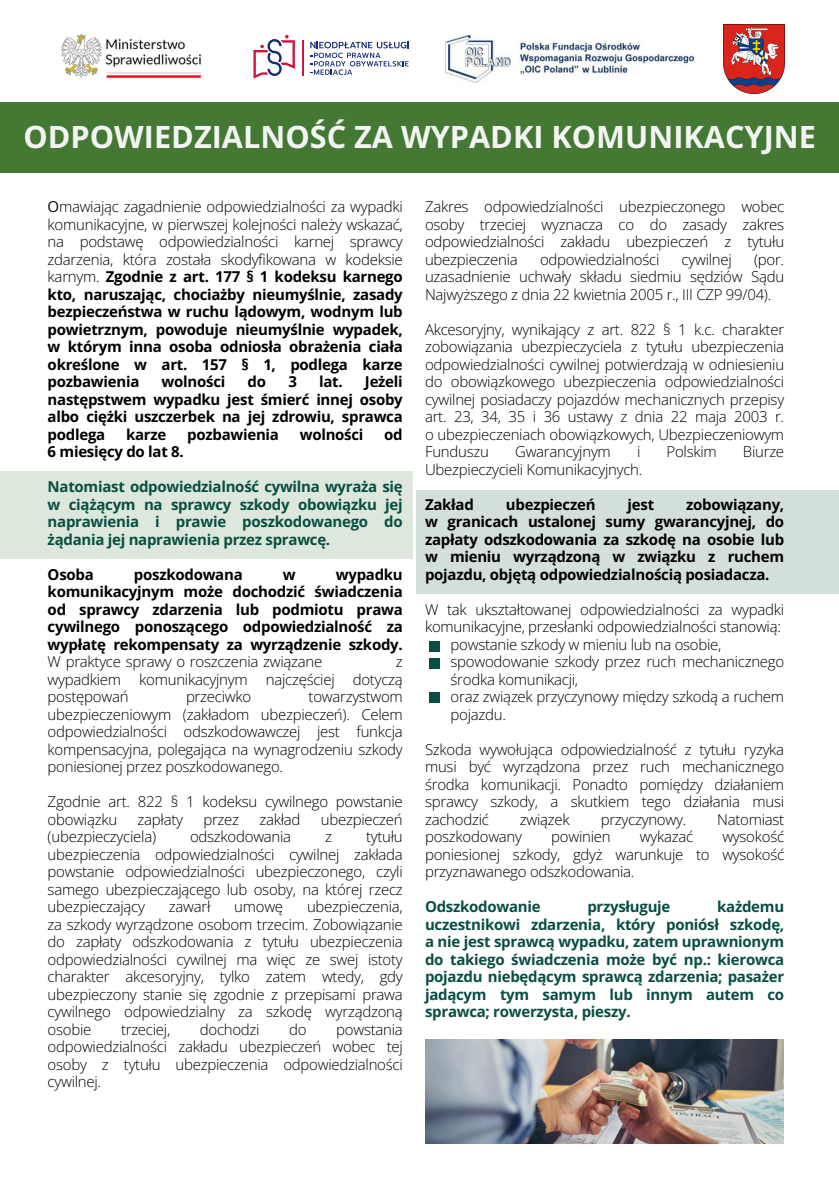
<style>
.page{position:relative;width:839px;height:1191px;background:#fff}
.page>*{position:absolute;margin:0;border:0;box-sizing:border-box;transform-origin:0 0}
.t1{font:700 30.6px "Open Sans";color:#f4f4f4}
.t2{font:300 15px/17.6px "Open Sans";letter-spacing:-.02em;color:#000;text-align:justify}
.t3{font:700 15px/17.6px "Open Sans";letter-spacing:-.02em;color:#000;text-align:justify}
.t4{font:700 15px/17.6px "Open Sans";letter-spacing:-.02em;color:#074e43;text-align:justify}
.s1{font-weight:400}
.s2{font-weight:300}
</style>
<div class="page">
<div style="left:0;top:102px;width:838px;height:71px;background:#447933"></div>
<div style="left:0;top:472px;width:413px;height:87px;background:#dee7db"></div>
<div style="left:417px;top:490px;width:421px;height:104px;background:#d3dfdd"></div>
<img style="left:61px;top:34px;width:141px;height:45px">
<svg style="left:253px;top:35px;width:42px;height:44px"></svg>
<hr style="left:302px;top:40px;width:1px;height:36px;background:#cd153f">
<svg style="left:310px;top:42px;width:98px;height:33px"></svg>
<img style="left:723px;top:25px;width:61px;height:69px">
<img style="left:445px;top:36px;width:248px;height:46px">
<div style="left:429px;top:641px;width:11px;height:11px;background:#074e43"></div>
<div style="left:429px;top:658px;width:11px;height:11px;background:#074e43"></div>
<div style="left:429px;top:692px;width:11px;height:11px;background:#074e43"></div>
<img style="left:425px;top:1040px;width:358px;height:103px">
<p class="t1" style="left:24px;top:116px;width:793px">ODPOWIEDZIALNOŚĆ ZA WYPADKI KOMUNIKACYJNE</p>
<p class="t3" style="left:48px;top:198px;width:356px"><span class="s1">O</span><span class="s2">mawiając zagadnienie odpowiedzialności za wypadki komunikacyjne, w pierwszej kolejności należy wskazać, na podstawę odpowiedzialności karnej sprawcy zdarzenia, która została skodyfikowana w kodeksie karnym.</span> Zgodnie z art. 177 § 1 kodeksu karnego kto, naruszając, chociażby nieumyślnie, zasady bezpieczeństwa w ruchu lądowym, wodnym lub powietrznym, powoduje nieumyślnie wypadek, w którym inna osoba odniosła obrażenia ciała określone w art. 157 § 1, podlega karze pozbawienia</p>
<p class="t3" style="left:162px;top:373px;width:65px">wolności</p>
<p class="t3" style="left:247px;top:373px;width:20px">do</p>
<p class="t3" style="left:288px;top:373px;width:10px">3</p>
<p class="t3" style="left:319px;top:373px;width:25px">lat.</p>
<p class="t3" style="left:48px;top:373px;width:356px;text-indent:317px">Jeżeli następstwem wypadku jest śmierć innej osoby albo ciężki uszczerbek na jej zdrowiu, sprawca podlega</p>
<p class="t3" style="left:126px;top:425px;width:42px">karze</p>
<p class="t3" style="left:187px;top:425px;width:93px">pozbawienia</p>
<p class="t3" style="left:300px;top:425px;width:65px">wolności</p>
<p class="t3" style="left:384px;top:425px;width:20px">od</p>
<p class="t3" style="left:48px;top:443px;width:138px">6 miesięcy do lat 8.</p>
<p class="t4" style="left:48px;top:478px;width:356px">Natomiast odpowiedzialność cywilna wyraża się w ciążącym na sprawcy szkody obowiązku jej naprawienia i prawie poszkodowanego do żądania jej naprawienia przez sprawcę.</p>
<p class="t3" style="left:48px;top:565px;width:48px">Osoba</p>
<p class="t3" style="left:134px;top:565px;width:110px">poszkodowana</p>
<p class="t3" style="left:283px;top:565px;width:14px">w</p>
<p class="t3" style="left:48px;top:565px;width:356px;text-indent:288px">wypadku komunikacyjnym może dochodzić świadczenia od sprawcy zdarzenia lub podmiotu prawa cywilnego ponoszącego odpowiedzialność za wypłatę rekompensaty za wyrządzenie szkody.<br><span class="s2">W praktyce sprawy o roszczenia związane</span></p>
<p class="t2" style="left:48px;top:653px;width:356px;text-indent:348px">z wypadkiem komunikacyjnym najczęściej dotyczą postępowań</p>
<p class="t2" style="left:186px;top:688px;width:67px">przeciwko</p>
<p class="t2" style="left:48px;top:688px;width:356px;text-indent:261px">towarzystwom ubezpieczeniowym (zakładom ubezpieczeń). Celem odpowiedzialności odszkodowawczej jest funkcja kompensacyjna, polegająca na wynagrodzeniu szkody poniesionej przez poszkodowanego.</p>
<h2 class="t2" style="left:48px;top:793px;width:356px">Zgodnie art. 822 § 1 kodeksu cywilnego powstanie obowiązku</h2>
<h2 class="t2" style="left:138px;top:810px;width:47px">zapłaty</h2>
<h2 class="t2" style="left:203px;top:810px;width:37px">przez</h2>
<h2 class="t2" style="left:259px;top:810px;width:43px">zakład</h2>
<h2 class="t2" style="left:321px;top:810px;width:83px">ubezpieczeń</h2>
<h2 class="t2" style="left:48px;top:828px;width:110px">(ubezpieczyciela)</h2>
<h2 class="t2" style="left:190px;top:828px;width:103px">odszkodowania</h2>
<h2 class="t2" style="left:325px;top:828px;width:8px">z</h2>
<h2 class="t2" style="left:48px;top:828px;width:356px;text-indent:318px">tytułu ubezpieczenia odpowiedzialności cywilnej zakłada powstanie odpowiedzialności ubezpieczonego, czyli samego ubezpieczającego lub osoby, na której rzecz ubezpieczający</h2>
<h2 class="t2" style="left:48px;top:898px;width:356px;text-indent:259px">ubezpieczenia, za szkody wyrządzone osobom trzecim. Zobowiązanie do zapłaty odszkodowania z tytułu ubezpieczenia odpowiedzialności cywilnej ma więc ze swej istoty charakter akcesoryjny, tylko zatem wtedy, gdy ubezpieczony stanie się zgodnie z przepisami prawa cywilnego odpowiedzialny za szkodę wyrządzoną osobie</h2>
<h2 class="t2" style="left:169px;top:898px;width:43px">zawarł</h2>
<h2 class="t2" style="left:234px;top:898px;width:50px">umowę</h2>
<h2 class="t2" style="left:121px;top:1020px;width:51px">trzeciej,</h2>
<h2 class="t2" style="left:200px;top:1020px;width:61px">dochodzi</h2>
<h2 class="t2" style="left:289px;top:1020px;width:19px">do</h2>
<h2 class="t2" style="left:48px;top:1020px;width:356px;text-indent:288px">powstania odpowiedzialności zakładu ubezpieczeń wobec tej osoby z tytułu ubezpieczenia odpowiedzialności cywilnej.</h2>
<h1 class="t2" style="left:425px;top:198px;width:360px">Zakres odpowiedzialności ubezpieczonego wobec osoby trzeciej wyznacza co do zasady zakres odpowiedzialności zakładu ubezpieczeń z tytułu ubezpieczenia</h1>
<h1 class="t2" style="left:540px;top:250px;width:121px">odpowiedzialności</h1>
<h1 class="t2" style="left:681px;top:250px;width:52px">cywilnej</h1>
<h1 class="t2" style="left:425px;top:250px;width:360px;text-indent:329px">(por. uzasadnienie uchwały składu siedmiu sędziów Sądu Najwyższego z dnia 22 kwietnia 2005 r., III CZP 99/04).</h1>
<p class="t2" style="left:425px;top:320px;width:360px">Akcesoryjny, wynikający z art. 822 § 1 k.c. charakter zobowiązania ubezpieczyciela z tytułu ubezpieczenia odpowiedzialności cywilnej potwierdzają w odniesieniu do obowiązkowego ubezpieczenia odpowiedzialności cywilnej posiadaczy pojazdów mechanicznych przepisy art. 23, 34, 35 i 36 ustawy z dnia 22 maja 2003 r. o ubezpieczeniach obowiązkowych, Ubezpieczeniowym Funduszu</p>
<p class="t2" style="left:515px;top:443px;width:97px">Gwarancyjnym</p>
<p class="t2" style="left:637px;top:443px;width:5px">i</p>
<p class="t2" style="left:666px;top:443px;width:52px">Polskim</p>
<p class="t2" style="left:742px;top:443px;width:43px">Biurze</p>
<p class="t2" style="left:425px;top:460px;width:219px">Ubezpieczycieli Komunikacyjnych.</p>
<h2 class="t3" style="left:425px;top:495px;width:50px">Zakład</h2>
<h2 class="t3" style="left:506px;top:495px;width:91px">ubezpieczeń</h2>
<h2 class="t3" style="left:627px;top:495px;width:28px">jest</h2>
<h2 class="t3" style="left:425px;top:495px;width:360px;text-indent:261px">zobowiązany, w granicach ustalonej sumy gwarancyjnej, do zapłaty odszkodowania za szkodę na osobie lub w mieniu wyrządzoną w związku z ruchem pojazdu, objętą odpowiedzialnością posiadacza.</h2>
<p class="t2" style="left:425px;top:600px;width:360px">W tak ukształtowanej odpowiedzialności za wypadki komunikacyjne, przesłanki odpowiedzialności stanowią:</p>
<p class="t2" style="left:450px;top:635px;width:272px">powstanie szkody w mieniu lub na osobie,</p>
<p class="t2" style="left:450px;top:653px;width:335px">spowodowanie szkody przez ruch mechanicznego środka komunikacji,</p>
<p class="t2" style="left:450px;top:688px;width:335px">oraz związek przyczynowy między szkodą a ruchem pojazdu.</p>
<h2 class="t2" style="left:425px;top:740px;width:360px">Szkoda wywołująca odpowiedzialność z tytułu ryzyka musi być wyrządzona przez ruch mechanicznego środka komunikacji. Ponadto pomiędzy działaniem sprawcy szkody, a skutkiem tego działania musi zachodzić</h2>
<h2 class="t2" style="left:520px;top:810px;width:51px">związek</h2>
<h2 class="t2" style="left:600px;top:810px;width:87px">przyczynowy.</h2>
<h2 class="t2" style="left:717px;top:810px;width:69px">Natomiast</h2>
<h2 class="t2" style="left:425px;top:828px;width:98px">poszkodowany</h2>
<h2 class="t2" style="left:551px;top:828px;width:61px">powinien</h2>
<h2 class="t2" style="left:640px;top:828px;width:55px">wykazać</h2>
<h2 class="t2" style="left:425px;top:828px;width:360px;text-indent:297px">wysokość poniesionej szkody, gdyż warunkuje to wysokość przyznawanego odszkodowania.</h2>
<p class="t4" style="left:425px;top:898px;width:117px">Odszkodowanie</p>
<p class="t4" style="left:587px;top:898px;width:85px">przysługuje</p>
<p class="t4" style="left:425px;top:898px;width:360px;text-indent:292px">każdemu uczestnikowi zdarzenia, który poniósł szkodę, a nie jest sprawcą wypadku, zatem uprawnionym do takiego świadczenia może być np.: kierowca pojazdu niebędącym sprawcą zdarzenia; pasażer jadącym tym samym lub innym autem co sprawca; rowerzysta, pieszy.</p>
</div>
